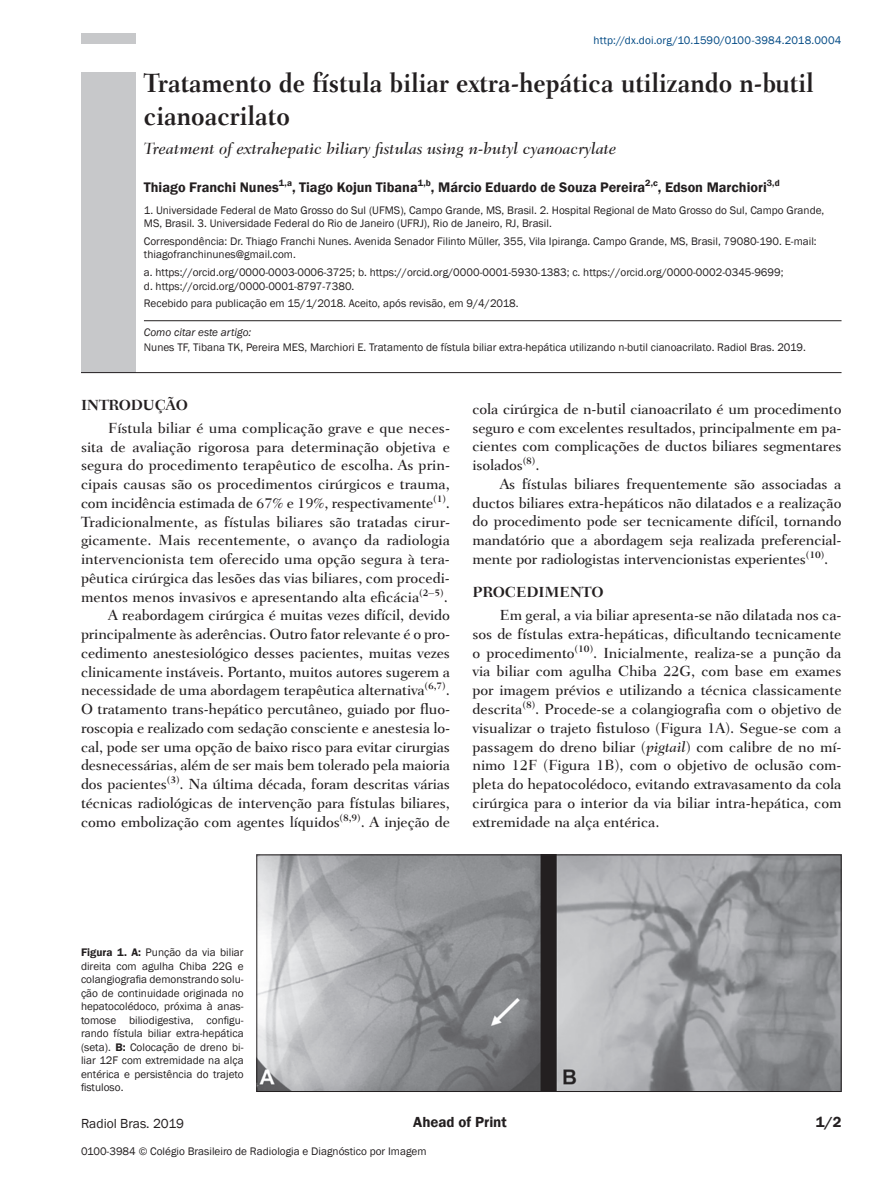
<style>
.page{position:relative;width:893px;height:1191px;background:#fff}
.page>*{position:absolute;margin:0;border:0;box-sizing:border-box;transform-origin:0 0}
.t1{font:700 27px/33px "Fairfield LT";color:#231f20;scale:.9 1}
.t2{font:italic 500 16.5px "Fairfield LT";color:#231f20}
.t3{font:500 15px/18.8px "Fairfield LT";letter-spacing:-.01em;color:#231f20;text-align:justify}
.t4{font:700 15px "Fairfield LT";letter-spacing:-.01em;color:#231f20}
.t5{font:600 15px "Franklin Gothic";color:#231f20}
.t6{font:600 14.25px "Franklin Gothic";color:#231f20}
.t7{font:13.5px "Franklin Gothic";color:#231f20}
.t8{font:11.25px/13.5px "Franklin Gothic";color:#231f20}
.t9{font:11.25px "Franklin Gothic";letter-spacing:.01em;color:#014984}
.t10{font:italic 11.25px "Franklin Gothic";color:#231f20}
.s1{font-style:italic}
.s2{font-weight:600}
</style>
<div class="page">
<div style="left:81px;top:34px;width:54px;height:10px;background:#c7c8ca"></div>
<div style="left:81px;top:72px;width:54px;height:300px;background:#c7c8ca"></div>
<hr style="left:81px;top:372px;width:760px;height:1px;background:#231f20">
<hr style="left:144px;top:320px;width:697px;height:1px;background:#231f20">
<img style="left:258px;top:856px;width:581px;height:233px">
<div style="left:256px;top:854px;width:585px;height:237px;border:1px solid #231f20"></div>
<p class="t9" style="left:593px;top:33px;width:249px">http://dx.doi.org/10.1590/0100-3984.2018.0004</p>
<h1 class="t1" style="left:144px;top:67px;width:746px">Tratamento de fístula biliar extra-hepática utilizando n-butil cianoacrilato</h1>
<p class="t2" style="left:144px;top:139px;width:474px">Treatment of extrahepatic biliary fistulas using n-butyl cyanoacrylate</p>
<p class="t6" style="left:144px;top:178px;width:637px">Thiago Franchi Nunes<sup>1,a</sup>, Tiago Kojun Tibana<sup>1,b</sup>, Márcio Eduardo de Souza Pereira<sup>2,c</sup>, Edson Marchiori<sup>3,d</sup></p>
<p class="t8" style="left:144px;top:203px;width:682px">1. Universidade Federal de Mato Grosso do Sul (UFMS), Campo Grande, MS, Brasil. 2. Hospital Regional de Mato Grosso do Sul, Campo Grande,<br>MS, Brasil. 3. Universidade Federal do Rio de Janeiro (UFRJ), Rio de Janeiro, RJ, Brasil.</p>
<p class="t8" style="left:144px;top:235px;width:674px">Correspondência: Dr. Thiago Franchi Nunes. Avenida Senador Filinto Müller, 355, Vila Ipiranga. Campo Grande, MS, Brasil, 79080-190. E-mail: thiagofranchinunes@gmail.com.</p>
<p class="t8" style="left:144px;top:266px;width:641px">a. https://orcid.org/0000-0003-0006-3725; b. https://orcid.org/0000-0001-5930-1383; c. https://orcid.org/0000-0002-0345-9699; d. https://orcid.org/0000-0001-8797-7380.</p>
<p class="t8" style="left:144px;top:297px;width:376px">Recebido para publicação em 15/1/2018. Aceito, após revisão, em 9/4/2018.</p>
<p class="t10" style="left:144px;top:325px;width:109px">Como citar este artigo:</p>
<p class="t8" style="left:144px;top:341px;width:663px">Nunes TF, Tibana TK, Pereira MES, Marchiori E. Tratamento de fístula biliar extra-hepática utilizando n-butil cianoacrilato. Radiol Bras. 2019.</p>
<p class="t4" style="left:81px;top:396px;width:108px">INTRODUÇÃO</p>
<p class="t3" style="left:81px;top:418px;width:371px;text-align:right">Fístula biliar é uma complicação grave e que neces-<br>sita de avaliação rigorosa para determinação objetiva e segura do procedimento terapêutico de escolha. As prin&shy;cipais causas são os procedimentos cirúrgicos e trauma, com incidência estimada de 67% e 19%, respectivamente<sup>(1)</sup>.<br>Tradicionalmente, as fístulas biliares são tratadas cirur&shy;gicamente. Mais recentemente, o avanço da radiologia intervencionista tem oferecido uma opção segura à tera&shy;pêutica cirúrgica das lesões das vias biliares, com procedi&shy;mentos menos invasivos e apresentando alta eficácia<sup>(2–5)</sup>.<br>A reabordagem cirúrgica é muitas vezes difícil, devido principalmente às aderências. Outro fator relevante é o pro&shy;cedimento anestesiológico desses pacientes, muitas vezes clinicamente instáveis. Portanto, muitos autores sugerem a necessidade de uma abordagem terapêutica alternativa<sup>(6,7)</sup>.<br>O tratamento trans-hepático percutâneo, guiado por fluo&shy;roscopia e realizado com sedação consciente e anestesia lo&shy;cal, pode ser uma opção de baixo risco para evitar cirurgias desnecessárias, além de ser mais bem tolerado pela maioria dos pacientes<sup>(3)</sup>. Na última década, foram descritas várias técnicas radiológicas de intervenção para fístulas biliares, como embolização com agentes líquidos<sup>(8,9)</sup>. A injeção de</p>
<p class="t3" style="left:472px;top:399px;width:370px">cola cirúrgica de n-butil cianoacrilato é um procedimento seguro e com excelentes resultados, principalmente em pa&shy;cientes com complicações de ductos biliares segmentares isolados<sup>(8)</sup>.</p>
<p class="t3" style="left:472px;top:474px;width:370px;text-indent:27px">As fístulas biliares frequentemente são associadas a ductos biliares extra-hepáticos não dilatados e a realização do procedimento pode ser tecnicamente difícil, tornando mandatório que a abordagem seja realizada preferencial&shy;mente por radiologistas intervencionistas experientes<sup>(10)</sup>.</p>
<p class="t4" style="left:472px;top:583px;width:133px">PROCEDIMENTO</p>
<p class="t3" style="left:472px;top:606px;width:371px;text-indent:27px">Em geral, a via biliar apresenta-se não dilatada nos ca&shy;sos de fístulas extra-hepáticas, dificultando tecnicamente o procedimento<sup>(10)</sup>. Inicialmente, realiza-se a punção da via biliar com agulha Chiba 22G, com base em exames por imagem prévios e utilizando a técnica classicamente descrita<sup>(8)</sup>. Procede-se a colangiografia com o objetivo de visualizar o trajeto fistuloso (Figura 1A). Segue-se com a passagem do dreno biliar (<span class="s1">pigtail</span>) com calibre de no mí&shy;nimo 12F (Figura 1B), com o objetivo de oclusão com&shy;pleta do hepatocolédoco, evitando extravasamento da cola cirúrgica para o interior da via biliar intra-hepática, com extremidade na alça entérica.</p>
<p class="t8" style="left:81px;top:946px;width:164px;text-align:justify"><span class="s2">Figura 1. A:</span> Punção da via biliar direita com agulha Chiba 22G e colangiografia demonstrando solu&shy;ção de continuidade originada no hepatocolédoco, próxima à anas&shy;tomose biliodigestiva, configu&shy;rando fístula biliar extra-hepática (seta). <span class="s2">B:</span> Colocação de dreno bi&shy;liar 12F com extremidade na alça entérica e persistência do trajeto fistuloso.</p>
<p class="t7" style="left:81px;top:1114px;width:105px">Radiol Bras. 2019</p>
<p class="t5" style="left:413px;top:1113px;width:95px">Ahead of Print</p>
<p class="t5" style="left:833px;top:1113px;width:10px">1</p>
<p class="t5" style="left:816px;top:1113px;width:27px">1/2</p>
<p class="t8" style="left:81px;top:1145px;width:347px">0100-3984 © Colégio Brasileiro de Radiologia e Diagnóstico por Imagem</p>
</div>
